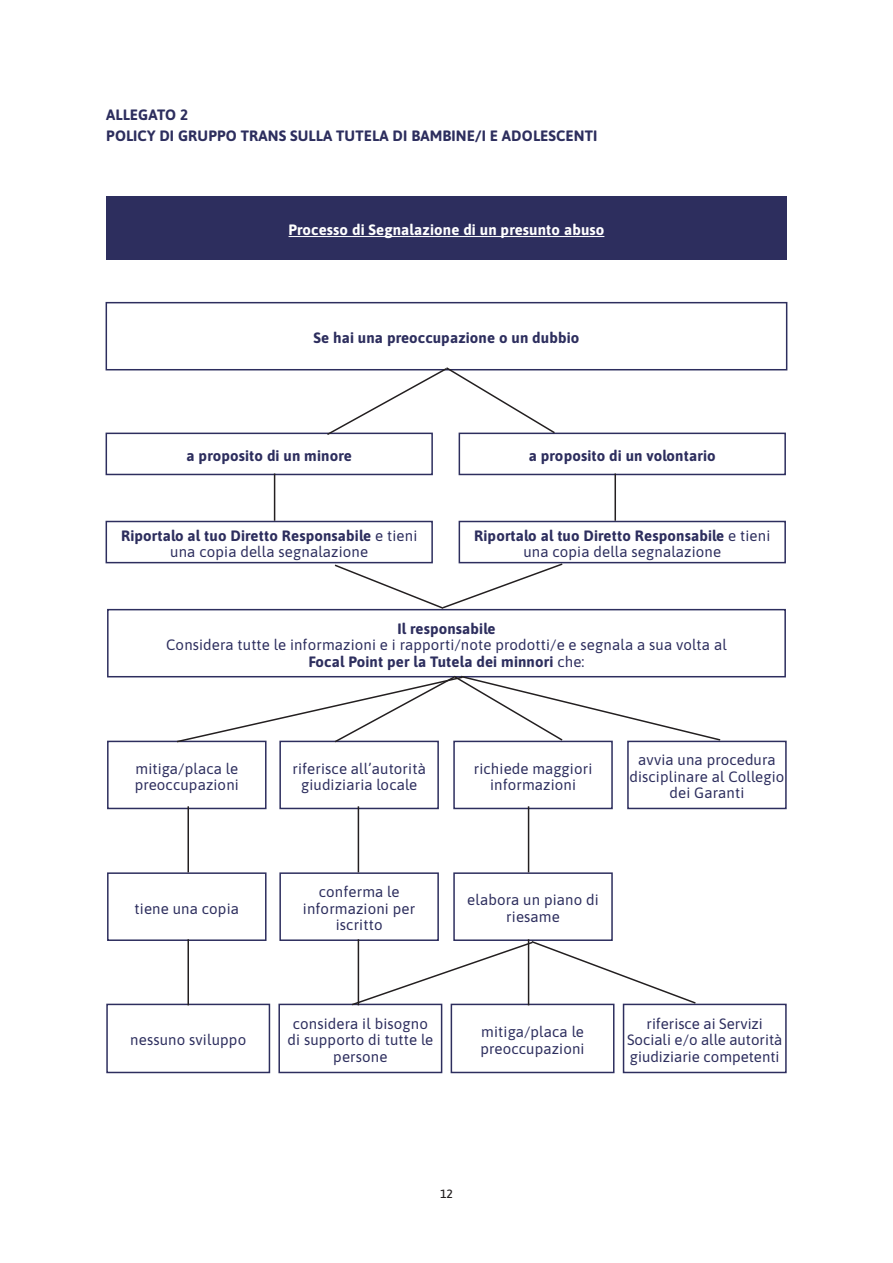
<style>
.page{position:relative;width:893px;height:1263px;background:#fff}
.page>*{position:absolute;margin:0;border:0;box-sizing:border-box;transform-origin:0 0}
.t1{font:15px/16.5px "Asap";letter-spacing:.01em;color:#2d2e5e;text-align:center}
.t2{font:700 15px/16.5px "Asap";letter-spacing:.01em;color:#2d2e5e;text-align:center}
.t3{font:700 15px "Asap";letter-spacing:.01em;color:#fff}
.t4{font:700 15px "Asap";letter-spacing:-.01em;color:#2d2e5e}
.t5{font:500 12px "Asap";color:#231f20}
.s1{font-weight:400}
.s2{font-weight:700}
</style>
<div class="page">
<div style="left:106px;top:196px;width:681px;height:64px;background:#2d2e5e"></div>
<hr style="left:289px;top:236px;width:315px;height:1px;background:#fff">
<div style="left:106px;top:302px;width:681px;height:68px;border:2px solid #2d2e5e"></div>
<div style="left:106px;top:433px;width:327px;height:42px;border:2px solid #2d2e5e"></div>
<div style="left:106px;top:521px;width:327px;height:42px;border:2px solid #2d2e5e"></div>
<div style="left:459px;top:433px;width:327px;height:42px;border:2px solid #2d2e5e"></div>
<div style="left:459px;top:521px;width:327px;height:42px;border:2px solid #2d2e5e"></div>
<div style="left:107px;top:609px;width:679px;height:68px;border:2px solid #2d2e5e"></div>
<div style="left:107px;top:741px;width:160px;height:68px;border:2px solid #2d2e5e"></div>
<div style="left:106px;top:1004px;width:164px;height:69px;border:2px solid #2d2e5e"></div>
<div style="left:107px;top:872px;width:160px;height:69px;border:2px solid #2d2e5e"></div>
<div style="left:279px;top:741px;width:160px;height:68px;border:2px solid #2d2e5e"></div>
<div style="left:278px;top:1004px;width:164px;height:69px;border:2px solid #2d2e5e"></div>
<div style="left:279px;top:872px;width:160px;height:69px;border:2px solid #2d2e5e"></div>
<div style="left:453px;top:741px;width:160px;height:68px;border:2px solid #2d2e5e"></div>
<div style="left:451px;top:1004px;width:163px;height:69px;border:2px solid #2d2e5e"></div>
<div style="left:453px;top:872px;width:160px;height:69px;border:2px solid #2d2e5e"></div>
<div style="left:627px;top:741px;width:160px;height:68px;border:2px solid #2d2e5e"></div>
<div style="left:623px;top:1004px;width:164px;height:69px;border:2px solid #2d2e5e"></div>
<hr style="left:187px;top:939px;width:2px;height:66px;background:#231f20">
<hr style="left:187px;top:806px;width:2px;height:66px;background:#231f20">
<hr style="left:274px;top:473px;width:1px;height:48px;background:#231f20">
<hr style="left:614px;top:473px;width:2px;height:48px;background:#231f20">
<hr style="left:358px;top:939px;width:1px;height:66px;background:#231f20">
<hr style="left:358px;top:806px;width:1px;height:66px;background:#231f20">
<hr style="left:528px;top:939px;width:1px;height:66px;background:#231f20">
<hr style="left:528px;top:806px;width:1px;height:66px;background:#231f20">
<svg style="left:325px;top:367px;width:231px;height:69px"></svg>
<svg style="left:333px;top:562px;width:231px;height:48px"></svg>
<svg style="left:350px;top:940px;width:347px;height:66px"></svg>
<svg style="left:175px;top:674px;width:547px;height:70px"></svg>
<p class="t4" style="left:106px;top:105px;width:83px">ALLEGATO 2</p>
<p class="t2" style="left:106px;top:127px;width:493px">POLICY DI GRUPPO TRANS SULLA TUTELA DI BAMBINE/I E ADOLESCENTI</p>
<p class="t3" style="left:289px;top:219px;width:317px">Processo di Segnalazione di un presunto abuso</p>
<p class="t2" style="left:313px;top:329px;width:267px">Se hai una preoccupazione o un dubbio</p>
<p class="t2" style="left:187px;top:447px;width:167px">a proposito di un minore</p>
<p class="t2" style="left:121px;top:526px;width:298px">Riportalo al tuo Diretto Responsabile <span class="s1">e tieni una copia della segnalazione</span></p>
<p class="t2" style="left:529px;top:447px;width:188px">a proposito di un volontario</p>
<p class="t2" style="left:474px;top:526px;width:298px">Riportalo al tuo Diretto Responsabile <span class="s1">e tieni una copia della segnalazione</span></p>
<p class="t2" style="left:397px;top:619px;width:100px">Il responsabile</p>
<p class="t1" style="left:166px;top:636px;width:562px">Considera tutte le informazioni e i rapporti/note prodotti/e e segnala a sua volta al<br><span class="s2">Focal Point per la Tutela dei minnori</span> che:</p>
<p class="t1" style="left:135px;top:759px;width:106px;text-align:left">mitiga/placa le preoccupazioni</p>
<p class="t1" style="left:135px;top:899px;width:106px">tiene una copia</p>
<p class="t1" style="left:130px;top:1031px;width:117px">nessuno sviluppo</p>
<p class="t1" style="left:292px;top:759px;width:135px">riferisce all’autorità giudiziaria locale</p>
<p class="t1" style="left:303px;top:883px;width:114px">conferma le informazioni per iscritto</p>
<p class="t1" style="left:288px;top:1015px;width:147px">considera il bisogno di supporto di tutte le persone</p>
<p class="t1" style="left:474px;top:759px;width:120px">richiede maggiori informazioni</p>
<p class="t1" style="left:629px;top:751px;width:157px">avvia una procedura disciplinare al Collegio dei Garanti</p>
<p class="t1" style="left:467px;top:891px;width:133px">elabora un piano di riesame</p>
<p class="t1" style="left:481px;top:1023px;width:106px;text-align:left">mitiga/placa le preoccupazioni</p>
<p class="t1" style="left:627px;top:1015px;width:157px">riferisce ai Servizi<br>Sociali e/o alle autorità giudiziarie competenti</p>
<p class="t5" style="left:440px;top:1185px;width:14px">12</p>
</div>
